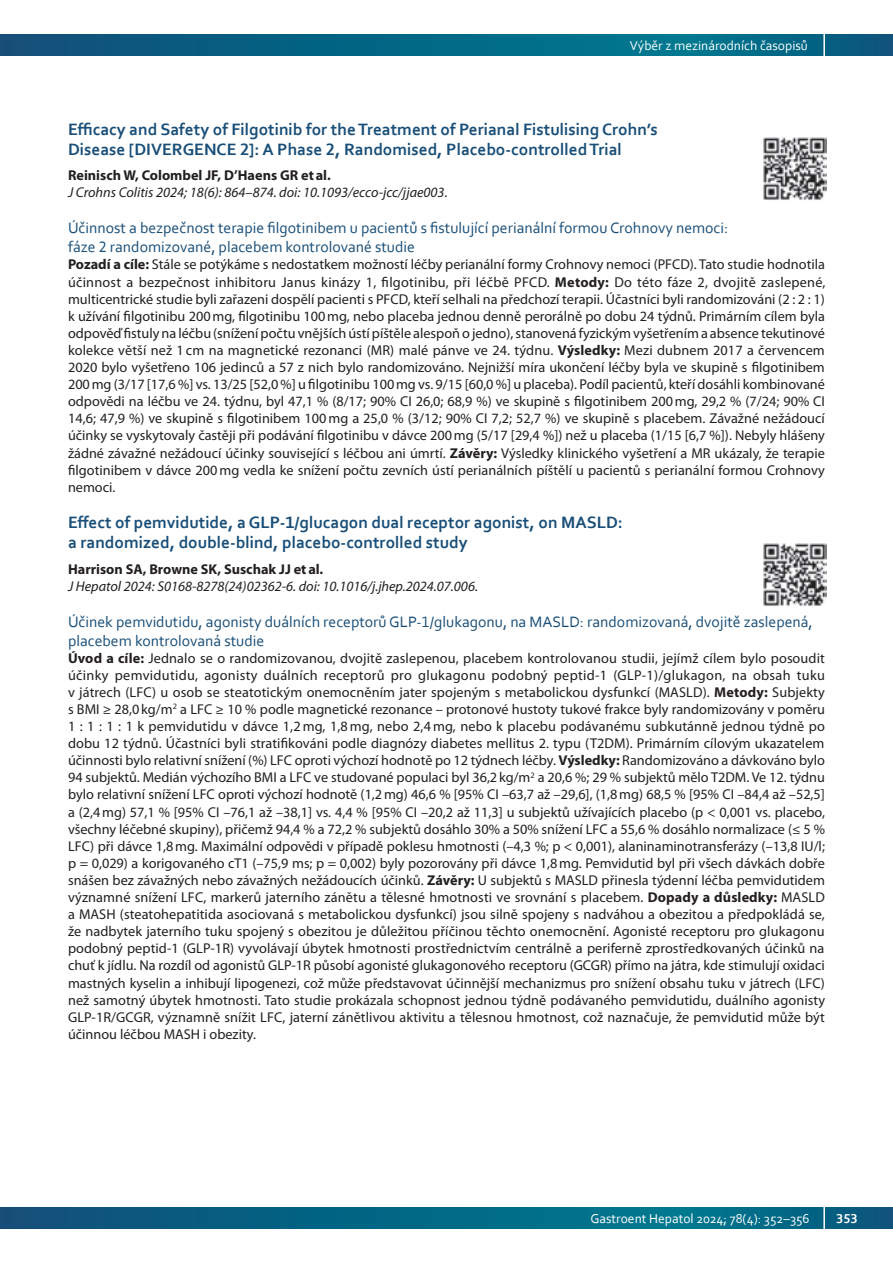
<style>
.page{position:relative;width:893px;height:1263px;background:#fff}
.page>*{position:absolute;margin:0;border:0;box-sizing:border-box;transform-origin:0 0}
.t1{font:700 17.25px/19.5px "Corbel";color:#184e78}
.t2{font:15.75px/18.9px "Corbel";color:#184e78}
.t3{font:14.25px/17.1px "Myriad Pro";color:#231f20;text-align:justify}
.t4{font:italic 14.25px "Myriad Pro";color:#231f20}
.t5{font:700 14.25px "Myriad Pro";color:#231f20}
.t6{font:13.5px "Corbel";color:#fff}
.t7{font:700 13.5px "Corbel";color:#fff}
.s1{font-weight:700}
</style>
<div class="page">
<svg style="left:0;top:34px;width:893px;height:22px;background:#056483"></svg>
<hr style="left:823px;top:0;width:2px;height:79px;background:#fff">
<svg style="left:0;top:1207px;width:893px;height:22px;background:#056483"></svg>
<hr style="left:823px;top:1184px;width:2px;height:79px;background:#fff">
<img style="left:763px;top:137px;width:63px;height:63px">
<img style="left:763px;top:543px;width:63px;height:63px">
<p class="t6" style="left:630px;top:37px;width:180px">Výběr z mezinárodních časopisů</p>
<p class="t6" style="left:531px;top:37px;width:279px">Hereditárny angioedém ako príčina bolestí brucha</p>
<p class="t1" style="left:68px;top:119px;width:591px">Efficacy and Safety of Filgotinib for the Treatment of Perianal Fistulising Crohn’s<br>Disease [DIVERGENCE 2]: A Phase 2, Randomised, Placebo-controlled Trial</p>
<p class="t5" style="left:68px;top:166px;width:264px">Reinisch W, Colombel JF, D’Haens GR etal.</p>
<p class="t4" style="left:68px;top:184px;width:381px">J Crohns Colitis 2024; 18(6): 864–874. doi: 10.1093/ecco-jcc/jjae003.</p>
<p class="t2" style="left:68px;top:218px;width:662px">Účinnost a bezpečnost terapie filgotinibem u pacientů s fistulující perianální formou Crohnovy nemoci: fáze 2 randomizované, placebem kontrolované studie</p>
<p class="t3" style="left:68px;top:256px;width:759px"><span class="s1">Pozadí a cíle:</span> Stále se potýkáme s nedostatkem možností léčby perianální formy Crohnovy nemoci (PFCD). Tato studie hodnotila účinnost a bezpečnost inhibitoru Janus kinázy 1, filgotinibu, při léčbě PFCD. <span class="s1">Metody:</span> Do této fáze 2, dvojitě zaslepené, multicentrické studie byli zařazeni dospělí pacienti s PFCD, kteří selhali na předchozí terapii. Účastníci byli randomizováni (2 : 2 : 1) k užívání filgotinibu 200mg, filgotinibu 100mg, nebo placeba jednou denně perorálně po dobu 24 týdnů. Primárním cílem byla odpověď fistuly na léčbu (snížení počtu vnějších ústí píštěle alespoň o jedno), stanovená fyzickým vyšetřením a absence tekutinové kolekce větší než 1 cm na magnetické rezonanci (MR) malé pánve ve 24. týdnu. <span class="s1">Výsledky:</span> Mezi dubnem 2017 a červencem 2020 bylo vyšetřeno 106 jedinců a 57 z nich bylo randomizováno. Nejnižší míra ukončení léčby byla ve skupině s filgotinibem 200mg (3/17 [17,6 %] vs. 13/25 [52,0 %] u filgotinibu 100mg vs. 9/15 [60,0 %] u placeba). Podíl pacientů, kteří dosáhli kombinované odpovědi na léčbu ve 24. týdnu, byl 47,1 % (8/17; 90% CI 26,0; 68,9 %) ve skupině s filgotinibem 200mg, 29,2 % (7/24; 90% CI 14,6; 47,9 %) ve skupině s filgotinibem 100mg a 25,0 % (3/12; 90% CI 7,2; 52,7 %) ve skupině s placebem. Závažné nežádoucí účinky se vyskytovaly častěji při podávání filgotinibu v dávce 200mg (5/17 [29,4 %]) než u placeba (1/15 [6,7 %]). Nebyly hlášeny žádné závažné nežádoucí účinky související s léčbou ani úmrtí. <span class="s1">Závěry:</span> Výsledky klinického vyšetření a MR ukázaly, že terapie filgotinibem v dávce 200 mg vedla ke snížení počtu zevních ústí perianálních píštělí u pacientů s perianální formou Crohnovy nemoci.</p>
<p class="t1" style="left:68px;top:512px;width:556px">Effect of pemvidutide, a GLP-1/glucagon dual receptor agonist, on MASLD: a randomized, double-blind, placebo-controlled study</p>
<p class="t5" style="left:68px;top:559px;width:257px">Harrison SA, Browne SK, Suschak JJ etal.</p>
<p class="t4" style="left:68px;top:577px;width:411px">J Hepatol 2024: S0168-8278(24)02362-6. doi: 10.1016/j.jhep.2024.07.006.</p>
<p class="t2" style="left:68px;top:611px;width:746px">Účinek pemvidutidu, agonisty duálních receptorů GLP-1/glukagonu, na MASLD: randomizovaná, dvojitě zaslepená, placebem kontrolovaná studie</p>
<p class="t3" style="left:68px;top:649px;width:759px"><span class="s1">Úvod a cíle:</span> Jednalo se o randomizovanou, dvojitě zaslepenou, placebem kontrolovanou studii, jejímž cílem bylo posoudit účinky pemvidutidu, agonisty duálních receptorů pro glukagonu podobný peptid-1 (GLP-1)/glukagon, na obsah tuku v játrech (LFC) u osob se steatotickým onemocněním jater spojeným s metabolickou dysfunkcí (MASLD). <span class="s1">Metody:</span> Subjekty s BMI ≥ 28,0kg/m<sup>2</sup> a LFC ≥ 10 % podle magnetické rezonance – protonové hustoty tukové frakce byly randomizovány v poměru 1 : 1 : 1 : 1 k pemvidutidu v dávce 1,2 mg, 1,8 mg, nebo 2,4 mg, nebo k placebu podávanému subkutánně jednou týdně po dobu 12 týdnů. Účastníci byli stratifikováni podle diagnózy diabetes mellitus 2. typu (T2DM). Primárním cílovým ukazatelem účinnosti bylo relativní snížení (%) LFC oproti výchozí hodnotě po 12 týdnech léčby. <span class="s1">Výsledky:</span> Randomizováno a dávkováno bylo 94 subjektů. Medián výchozího BMI a LFC ve studované populaci byl 36,2kg/m<sup>2</sup> a 20,6 %; 29 % subjektů mělo T2DM. Ve 12. týdnu bylo relativní snížení LFC oproti výchozí hodnotě (1,2mg) 46,6 % [95% CI –63,7 až –29,6], (1,8mg) 68,5 % [95% CI –84,4 až –52,5] a (2,4mg) 57,1 % [95% CI –76,1 až –38,1] vs. 4,4 % [95% CI –20,2 až 11,3] u subjektů užívajících placebo (p &lt; 0,001 vs. placebo, všechny léčebné skupiny), přičemž 94,4 % a 72,2 % subjektů dosáhlo 30% a 50% snížení LFC a 55,6 % dosáhlo normalizace (≤ 5 % LFC) při dávce 1,8mg. Maximální odpovědi v případě poklesu hmotnosti (–4,3 %; p &lt; 0,001), alaninaminotransferázy (–13,8 IU/l; p = 0,029) a korigovaného cT1 (–75,9 ms; p = 0,002) byly pozorovány při dávce 1,8mg. Pemvidutid byl při všech dávkách dobře snášen bez závažných nebo závažných nežádoucích účinků. <span class="s1">Závěry:</span> U subjektů s MASLD přinesla týdenní léčba pemvidutidem významné snížení LFC, markerů jaterního zánětu a tělesné hmotnosti ve srovnání s placebem. <span class="s1">Dopady a důsledky:</span> MASLD a MASH (steatohepatitida asociovaná s metabolickou dysfunkcí) jsou silně spojeny s nadváhou a obezitou a předpokládá se, že nadbytek jaterního tuku spojený s obezitou je důležitou příčinou těchto onemocnění. Agonisté receptoru pro glukagonu podobný peptid-1 (GLP-1R) vyvolávají úbytek hmotnosti prostřednictvím centrálně a periferně zprostředkovaných účinků na chuť k jídlu. Na rozdíl od agonistů GLP-1R působí agonisté glukagonového receptoru (GCGR) přímo na játra, kde stimulují oxidaci mastných kyselin a inhibují lipogenezi, což může představovat účinnější mechanizmus pro snížení obsahu tuku v játrech (LFC) než samotný úbytek hmotnosti. Tato studie prokázala schopnost jednou týdně podávaného pemvidutidu, duálního agonisty GLP-1R/GCGR, významně snížit LFC, jaterní zánětlivou aktivitu a tělesnou hmotnost, což naznačuje, že pemvidutid může být účinnou léčbou MASH i obezity.</p>
<p class="t6" style="left:590px;top:1210px;width:221px">Gastroent Hepatol 2024; 78(4): 352–356</p>
<p class="t7" style="left:836px;top:1210px;width:23px">353</p>
</div>
